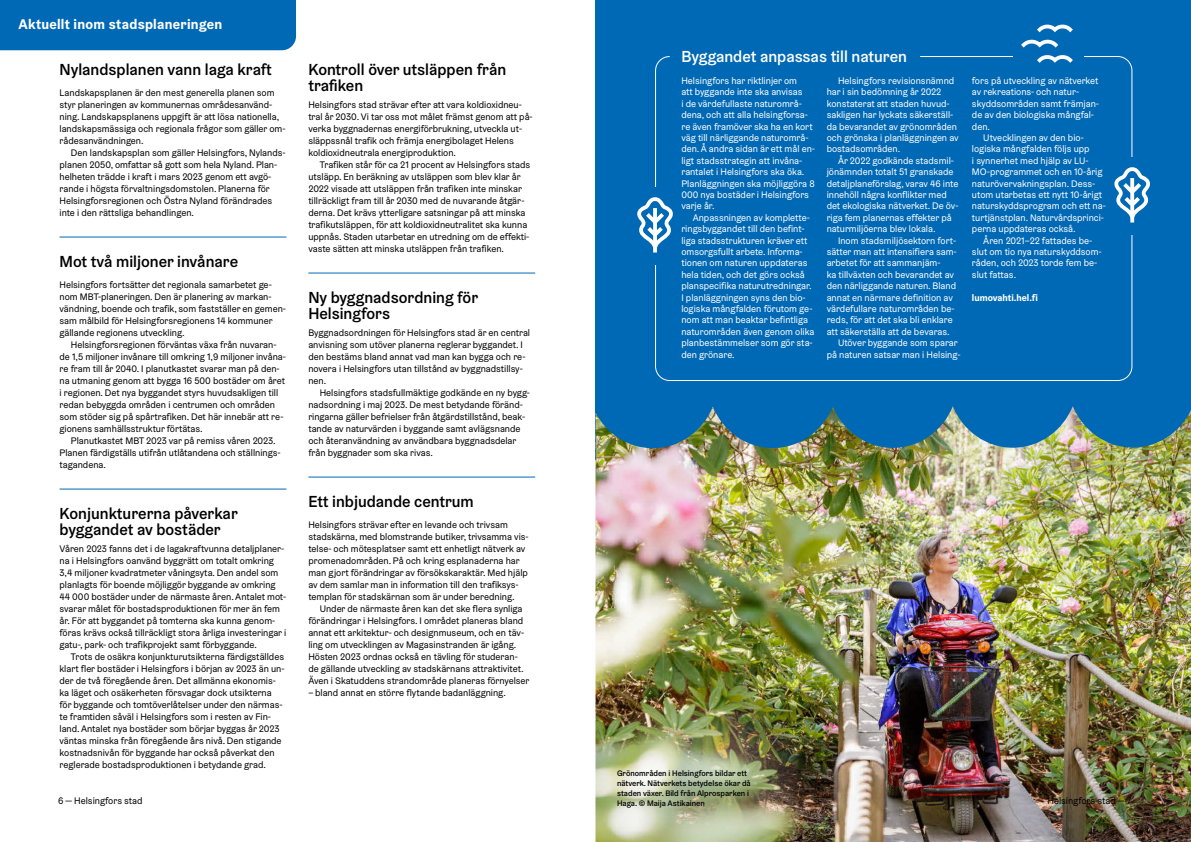
<style>
.page{position:relative;width:1191px;height:842px;background:#fff}
.page>*{position:absolute;margin:0;border:0;box-sizing:border-box;transform-origin:0 0}
.H1_Otsikko_16{font:500 16px/16px "Helsinki Grotesk";color:#000}
.H1_Otsikko_16-2{font:500 16px "Helsinki Grotesk";color:#fff}
.H_Vinjetti{font:700 14px "Helsinki Grotesk";letter-spacing:.02em;color:#fff}
.P_leipis_9_5pt_sisen{font:9.5px/12px "Helsinki Grotesk";color:#000}
.P_Leipis_9_5pt{font:9.5px/12px "Helsinki Grotesk";color:#000}
.P_leipis_9_5pt_sisen-2{font:9.5px/11.4px "Helsinki Grotesk";color:#fff}
.P_Leipis_9_5pt-2{font:9.5px/11.4px "Helsinki Grotesk";color:#fff}
.P_Leipis_9_5pt-3{font:700 9.5px "Helsinki Grotesk";color:#fff}
.t1{font:500 8px/10px "Helsinki Grotesk";color:#000}
</style>
<div class="page">
<div style="left:595px;top:0;width:596px;height:459px;background:#0069b5"></div>
<div style="left:0;top:0;width:296px;height:50px;background:#0069b5"></div>
<img style="left:595px;top:406px;width:596px;height:436px">
<img style="left:595px;top:684px;width:226px;height:158px">
<hr style="left:308px;top:273px;width:227px;height:1px;background:#0069b5">
<hr style="left:308px;top:477px;width:227px;height:1px;background:#0069b5">
<svg style="left:637px;top:197px;width:36px;height:55px"></svg>
<svg style="left:1114px;top:167px;width:36px;height:55px"></svg>
<svg style="left:1021px;top:25px;width:52px;height:38px"></svg>
<hr style="left:60px;top:237px;width:226px;height:1px;background:#0069b5">
<hr style="left:60px;top:489px;width:226px;height:1px;background:#0069b5">
<h1 class="H_Vinjetti" style="left:19px;top:16px;width:205px">Aktuellt inom stadsplaneringen</h1>
<h1 class="H1_Otsikko_16-2" style="left:681px;top:46px;width:227px">Byggandet anpassas till naturen</h1>
<h1 class="H1_Otsikko_16" style="left:308px;top:61px;width:199px">Kontroll över utsläppen från trafiken</h1>
<p class="P_Leipis_9_5pt" style="left:308px;top:99px;width:226px">Helsingfors stad strävar efter att vara koldioxidneu&shy;tral år 2030. Vi tar oss mot målet främst genom att på&shy;verka byggnadernas energiförbrukning, utveckla ut&shy;släppssnål trafik och främja energibolaget Helens koldioxidneutrala energiproduktion.</p>
<p class="P_leipis_9_5pt_sisen" style="left:308px;top:159px;width:223px;text-indent:11px">Trafiken står för ca 21 procent av Helsingfors stads utsläpp. En beräkning av utsläppen som blev klar år 2022 visade att utsläppen från trafiken inte minskar tillräckligt fram till år 2030 med de nuvarande åtgär&shy;derna. Det krävs ytterligare satsningar på att minska trafikutsläppen, för att koldioxidneutralitet ska kunna uppnås. Staden utarbetar en utredning om de effekti&shy;vaste sätten att minska utsläppen från trafiken.</p>
<h1 class="H1_Otsikko_16" style="left:308px;top:289px;width:171px">Ny byggnadsordning för<br>Helsingfors</h1>
<p class="P_Leipis_9_5pt" style="left:308px;top:327px;width:223px">Byggnadsordningen för Helsingfors stad är en central anvisning som utöver planerna reglerar byggandet. I den bestäms bland annat vad man kan bygga och re&shy;novera i Helsingfors utan tillstånd av byggnadstillsy&shy;nen.</p>
<p class="P_leipis_9_5pt_sisen" style="left:308px;top:387px;width:223px;text-indent:11px">Helsingfors stadsfullmäktige godkände en ny bygg&shy;nadsordning i maj 2023. De mest betydande föränd&shy;ringarna gäller befrielser från åtgärdstillstånd, beak&shy;tande av naturvärden i byggande samt avlägsnande och återanvändning av användbara byggnadsdelar från byggnader som ska rivas.</p>
<h1 class="H1_Otsikko_16" style="left:308px;top:493px;width:167px">Ett inbjudande centrum</h1>
<p class="P_Leipis_9_5pt" style="left:308px;top:519px;width:222px">Helsingfors strävar efter en levande och trivsam stadskärna, med blomstrande butiker, trivsamma vis&shy;telse- och mötesplatser samt ett enhetligt nätverk av promenadområden. På och kring esplanaderna har man gjort förändringar av försökskaraktär. Med hjälp av dem samlar man in information till den trafiksys&shy;templan för stadskärnan som är under beredning.</p>
<p class="P_leipis_9_5pt_sisen" style="left:308px;top:603px;width:223px;text-indent:11px">Under de närmaste åren kan det ske flera synliga förändringar i Helsingfors. I området planeras bland annat ett arkitektur- och designmuseum, och en täv&shy;ling om utvecklingen av Magasinstranden är igång.<br>Hösten 2023 ordnas också en tävling för studeran&shy;de gällande utveckling av stadskärnans attraktivitet.<br>Även i Skatuddens strandområde planeras förnyelser</p>
<p class="P_leipis_9_5pt_sisen" style="left:308px;top:687px;width:199px">– bland annat en större flytande badanläggning.</p>
<h1 class="H1_Otsikko_16" style="left:60px;top:61px;width:214px">Nylandsplanen vann laga kraft</h1>
<p class="P_Leipis_9_5pt" style="left:60px;top:87px;width:227px">Landskapsplanen är den mest generella planen som styr planeringen av kommunernas områdesanvänd&shy;ning. Landskapsplanens uppgift är att lösa nationella, landskapsmässiga och regionala frågor som gäller om&shy;rådesanvändningen.</p>
<p class="P_leipis_9_5pt_sisen" style="left:60px;top:147px;width:228px;text-indent:11px">Den landskapsplan som gäller Helsingfors, Nylands&shy;planen 2050, omfattar så gott som hela Nyland. Plan&shy;helheten trädde i kraft i mars 2023 genom ett avgö&shy;rande i högsta förvaltningsdomstolen. Planerna för Helsingforsregionen och Östra Nyland förändrades inte i den rättsliga behandlingen.</p>
<h1 class="H1_Otsikko_16" style="left:60px;top:253px;width:180px">Mot två miljoner invånare</h1>
<p class="P_Leipis_9_5pt" style="left:60px;top:279px;width:228px">Helsingfors fortsätter det regionala samarbetet ge&shy;nom MBT-planeringen. Den är planering av markan&shy;vändning, boende och trafik, som fastställer en gemen&shy;sam målbild för Helsingforsregionens 14 kommuner gällande regionens utveckling.</p>
<p class="P_leipis_9_5pt_sisen" style="left:60px;top:339px;width:228px;text-indent:11px">Helsingforsregionen förväntas växa från nuvaran&shy;de 1,5 miljoner invånare till omkring 1,9 miljoner invåna&shy;re fram till år 2040. I planutkastet svarar man på den&shy;na utmaning genom att bygga 16 500 bostäder om året i regionen. Det nya byggandet styrs huvudsakligen till redan bebyggda områden i centrumen och områden som stöder sig på spårtrafiken. Det här innebär att re&shy;gionens samhällsstruktur förtätas.</p>
<p class="P_leipis_9_5pt_sisen" style="left:60px;top:435px;width:223px;text-indent:11px">Planutkastet MBT 2023 var på remiss våren 2023.<br>Planen färdigställs utifrån utlåtandena och ställnings&shy;tagandena.</p>
<h1 class="H1_Otsikko_16" style="left:60px;top:505px;width:180px">Konjunkturerna påverkar byggandet av bostäder</h1>
<p class="P_Leipis_9_5pt" style="left:60px;top:543px;width:228px">Våren 2023 fanns det i de lagakraftvunna detaljplaner&shy;na i Helsingfors oanvänd byggrätt om totalt omkring 3,4 miljoner kvadratmeter våningsyta. Den andel som planlagts för boende möjliggör byggande av omkring 44 000 bostäder under de närmaste åren. Antalet mot&shy;svarar målet för bostadsproduktionen för mer än fem år. För att byggandet på tomterna ska kunna genom&shy;föras krävs också tillräckligt stora årliga investeringar i gatu-, park- och trafikprojekt samt förbyggande.</p>
<p class="P_leipis_9_5pt_sisen" style="left:60px;top:651px;width:227px;text-indent:11px">Trots de osäkra konjunkturutsikterna färdigställdes klart fler bostäder i Helsingfors i början av 2023 än un&shy;der de två föregående åren. Det allmänna ekonomis&shy;ka läget och osäkerheten försvagar dock utsikterna för byggande och tomtöverlåtelser under den närmas&shy;te framtiden såväl i Helsingfors som i resten av Fin&shy;land. Antalet nya bostäder som börjar byggas år 2023 väntas minska från föregående års nivå. Den stigande kostnadsnivån för byggande har också påverkat den reglerade bostadsproduktionen i betydande grad.</p>
<p class="P_leipis_9_5pt_sisen-2" style="left:972px;top:75px;width:129px">fors på utveckling av nätverket av rekreations- och natur&shy;skyddsområden samt främjan&shy;de av den biologiska mångfal&shy;den.</p>
<p class="P_leipis_9_5pt_sisen-2" style="left:972px;top:132px;width:135px;text-indent:11px">Utvecklingen av den bio&shy;logiska mångfalden följs upp<br>i synnerhet med hjälp av LU-<br>MO-programmet och en 10-årig naturövervakningsplan. Dess&shy;utom utarbetas ett nytt 10-årigt naturskyddsprogram och ett na&shy;turtjänstplan. Naturvårdsprinci&shy;perna uppdateras också.</p>
<p class="P_leipis_9_5pt_sisen-2" style="left:972px;top:234px;width:131px;text-indent:11px">Åren 2021–22 fattades be&shy;slut om tio nya naturskyddsom&shy;råden, och 2023 torde fem be&shy;slut fattas.</p>
<p class="P_Leipis_9_5pt-3" style="left:972px;top:291px;width:67px">lumovahti.hel.fi</p>
<p class="P_Leipis_9_5pt-2" style="left:681px;top:75px;width:135px">Helsingfors har riktlinjer om<br>att byggande inte ska anvisas<br>i de värdefullaste naturområ&shy;dena, och att alla helsingforsa&shy;re även framöver ska ha en kort väg till närliggande naturområ&shy;den. Å andra sidan är ett mål en&shy;ligt stadsstrategin att invåna&shy;rantalet i Helsingfors ska öka.<br>Planläggningen ska möjliggöra 8<br>000 nya bostäder i Helsingfors varje år.</p>
<p class="P_leipis_9_5pt_sisen-2" style="left:681px;top:212px;width:134px;text-indent:11px">Anpassningen av komplette&shy;ringsbyggandet till den befint&shy;liga stadsstrukturen kräver ett omsorgsfullt arbete. Informa&shy;tionen om naturen uppdateras hela tiden, och det görs också planspecifika naturutredningar.<br>I planläggningen syns den bio&shy;logiska mångfalden förutom ge&shy;nom att man beaktar befintliga naturområden även genom olika planbestämmelser som gör sta&shy;den grönare.</p>
<p class="P_leipis_9_5pt_sisen-2" style="left:826px;top:75px;width:133px;text-indent:11px">Helsingfors revisionsnämnd har i sin bedömning år 2022 konstaterat att staden huvud&shy;sakligen har lyckats säkerställ&shy;da bevarandet av grönområden och grönska i planläggningen av bostadsområden.</p>
<p class="P_leipis_9_5pt_sisen-2" style="left:826px;top:155px;width:133px;text-indent:11px">År 2022 godkände stadsmil&shy;jönämnden totalt 51 granskade detaljplaneförslag, varav 46 inte innehöll några konflikter med det ekologiska nätverket. De öv&shy;riga fem planernas effekter på naturmiljöerna blev lokala.</p>
<p class="P_leipis_9_5pt_sisen-2" style="left:826px;top:234px;width:132px;text-indent:11px">Inom stadsmiljösektorn fort&shy;sätter man att intensifiera sam&shy;arbetet för att sammanjäm-<br>ka tillväxten och bevarandet av den närliggande naturen. Bland annat en närmare definition av värdefullare naturområden be&shy;reds, för att det ska bli enklare att säkerställa att de bevaras.</p>
<p class="P_leipis_9_5pt_sisen-2" style="left:826px;top:337px;width:135px;text-align:right">Utöver byggande som sparar<br>på naturen satsar man i Helsing-</p>
<p class="t1" style="left:617px;top:768px;width:135px">Grönområden i Helsingfors bildar ett nätverk. Nätverkets betydelse ökar då staden växer. Bild från Alprosparken i</p>
<p class="P_leipis_9_5pt_sisen" style="left:58px;top:795px;width:86px">6 — Helsingfors stad</p>
<p class="t1" style="left:617px;top:798px;width:89px">Haga. © Maija Astikainen</p>
<p class="P_leipis_9_5pt_sisen" style="left:1047px;top:795px;width:85px">Helsingfors stad — 7</p>
</div>
